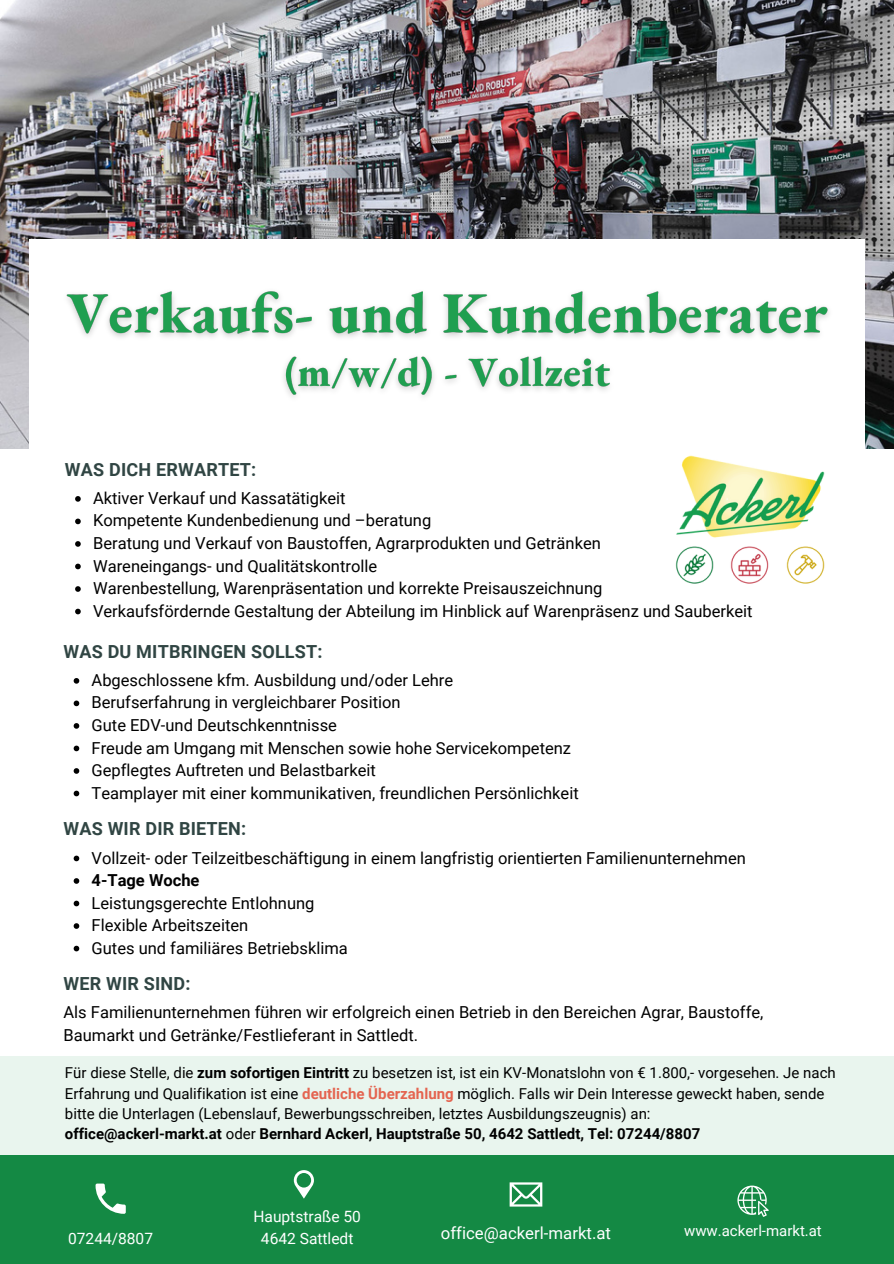
<style>
.page{position:relative;width:894px;height:1264px;background:#fff}
.page>*{position:absolute;margin:0;border:0;box-sizing:border-box;transform-origin:0 0}
.t1{font:700 18px "Roboto";letter-spacing:.01em;color:#304543}
.t2{font:16.8px "Roboto";color:#fff}
.t3{font:16.5px/22.5px "Roboto";color:#000}
.t4{font:700 16.5px "Roboto";color:#000}
.t5{font:15.6px/21.6px "Roboto";color:#fff;text-align:center}
.t6{font:15px/20.2px "Roboto";color:#000}
.t7{font:15px "Roboto";color:#fff}
.s1{font-weight:700}
.s2{font-weight:700;color:#e46450}
</style>
<div class="page">
<img style="left:0;top:1px;width:893px;height:447px">
<div style="left:0;top:1056px;width:893px;height:207px;background:#e9f5ee"></div>
<div style="left:30px;top:239px;width:834px;height:795px;background:#fff"></div>
<div style="left:0;top:1154px;width:893px;height:109px;background:#148944"></div>
<svg style="left:95px;top:1183px;width:31px;height:30px"></svg>
<svg style="left:294px;top:1170px;width:20px;height:28px"></svg>
<div style="left:296px;top:1172px;width:15px;height:15px;background:#148944;border-radius:50%"></div>
<svg style="left:509px;top:1182px;width:33px;height:24px"></svg>
<svg style="left:737px;top:1185px;width:31px;height:31px"></svg>
<img style="left:66px;top:291px;width:763px;height:106px">
<svg style="left:75px;top:496px;width:6px;height:5px"></svg>
<svg style="left:75px;top:518px;width:6px;height:6px"></svg>
<svg style="left:75px;top:541px;width:6px;height:5px"></svg>
<svg style="left:75px;top:563px;width:6px;height:6px"></svg>
<svg style="left:75px;top:586px;width:6px;height:6px"></svg>
<svg style="left:75px;top:608px;width:6px;height:6px"></svg>
<svg style="left:74px;top:678px;width:5px;height:5px"></svg>
<svg style="left:74px;top:700px;width:5px;height:6px"></svg>
<svg style="left:74px;top:723px;width:5px;height:5px"></svg>
<svg style="left:74px;top:745px;width:5px;height:6px"></svg>
<svg style="left:74px;top:768px;width:5px;height:5px"></svg>
<svg style="left:74px;top:790px;width:5px;height:6px"></svg>
<svg style="left:74px;top:855px;width:5px;height:6px"></svg>
<svg style="left:74px;top:878px;width:5px;height:5px"></svg>
<svg style="left:74px;top:900px;width:5px;height:6px"></svg>
<svg style="left:74px;top:923px;width:5px;height:5px"></svg>
<svg style="left:74px;top:945px;width:5px;height:6px"></svg>
<img style="left:675px;top:455px;width:150px;height:129px">
<p class="t1" style="left:65px;top:459px;width:192px">WAS DICH ERWARTET:</p>
<p class="t3" style="left:93px;top:487px;width:661px">Aktiver Verkauf und Kassatätigkeit<br>Kompetente Kundenbedienung und –beratung<br>Beratung und Verkauf von Baustoffen, Agrarprodukten und Getränken<br>Wareneingangs- und Qualitätskontrolle<br>Warenbestellung, Warenpräsentation und korrekte Preisauszeichnung<br>Verkaufsfördernde Gestaltung der Abteilung im Hinblick auf Warenpräsenz und Sauberkeit</p>
<p class="t1" style="left:63px;top:641px;width:260px">WAS DU MITBRINGEN SOLLST:</p>
<p class="t3" style="left:92px;top:669px;width:488px">Abgeschlossene kfm. Ausbildung und/oder Lehre<br>Berufserfahrung in vergleichbarer Position<br>Gute EDV-und Deutschkenntnisse<br>Freude am Umgang mit Menschen sowie hohe Servicekompetenz Gepflegtes Auftreten und Belastbarkeit<br>Teamplayer mit einer kommunikativen, freundlichen Persönlichkeit</p>
<p class="t1" style="left:63px;top:818px;width:184px">WAS WIR DIR BIETEN:</p>
<p class="t3" style="left:92px;top:846px;width:655px">Vollzeit- oder Teilzeitbeschäftigung in einem langfristig orientierten Familienunternehmen</p>
<p class="t4" style="left:92px;top:870px;width:109px">4-Tage Woche</p>
<p class="t3" style="left:92px;top:891px;width:258px">Leistungsgerechte Entlohnung<br>Flexible Arbeitszeiten<br>Gutes und familiäres Betriebsklima</p>
<p class="t1" style="left:63px;top:973px;width:128px">WER WIR SIND:</p>
<p class="t3" style="left:63px;top:1001px;width:701px">Als Familienunternehmen führen wir erfolgreich einen Betrieb in den Bereichen Agrar, Baustoffe,<br>Baumarkt und Getränke/Festlieferant in Sattledt.</p>
<p class="t6" style="left:65px;top:1063px;width:772px">Für diese Stelle, die <span class="s1">zum sofortigen Eintritt</span> zu besetzen ist, ist ein KV-Monatslohn von € 1.800,- vorgesehen. Je nach Erfahrung und Qualifikation ist eine <span class="s2">deutliche Überzahlung</span> möglich. Falls wir Dein Interesse geweckt haben, sende bitte die Unterlagen (Lebenslauf, Bewerbungsschreiben, letztes Ausbildungszeugnis) an:<br><span class="s1">office@ackerl-markt.at</span> oder <span class="s1">Bernhard Ackerl, Hauptstraße 50, 4642 Sattledt, Tel: 07244/8807</span></p>
<p class="t5" style="left:68px;top:1228px;width:86px">07244/8807</p>
<p class="t5" style="left:253px;top:1206px;width:109px">Hauptstraße 50<br>4642 Sattledt</p>
<p class="t2" style="left:441px;top:1223px;width:171px">office@ackerl-markt.at</p>
<p class="t7" style="left:684px;top:1222px;width:139px">www.ackerl-markt.at</p>
</div>
